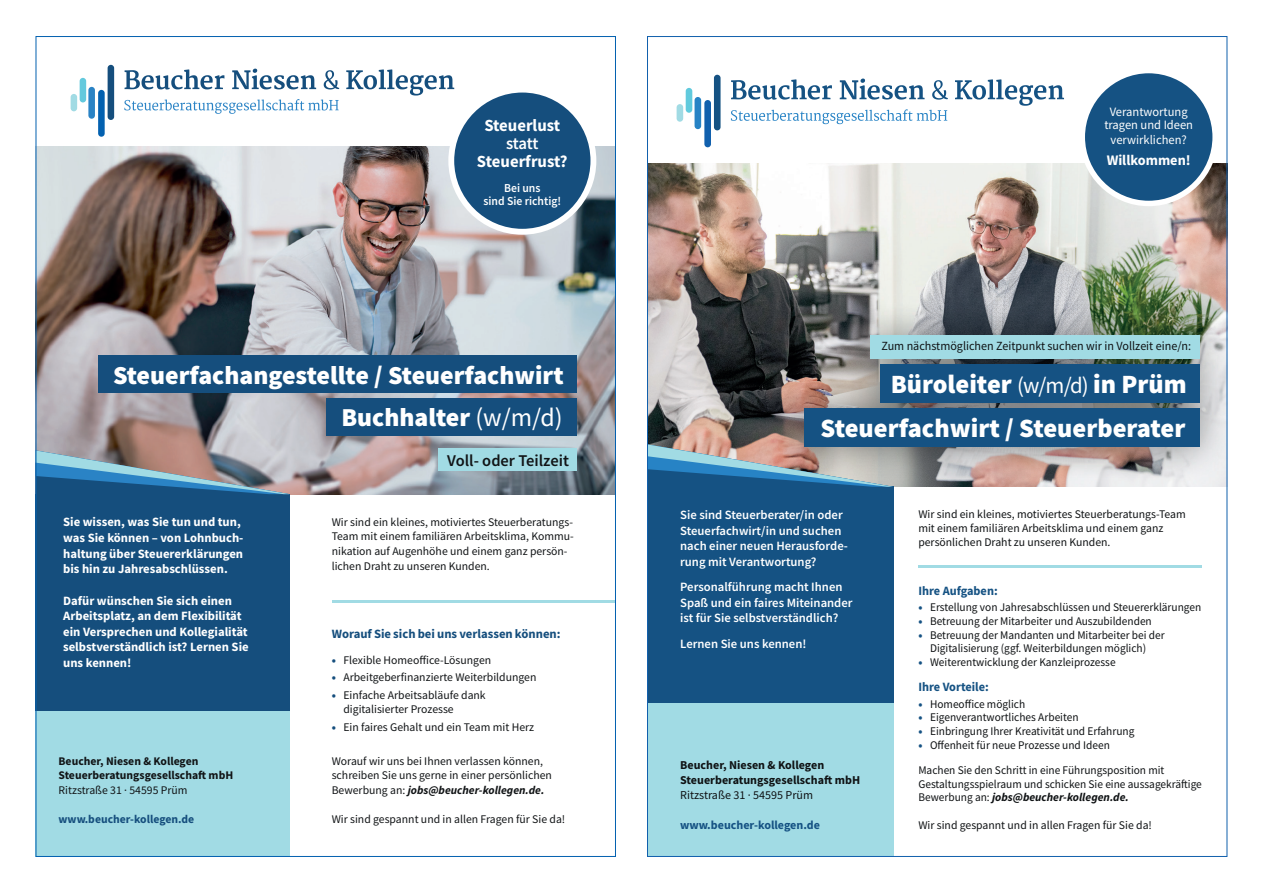
<style>
.page{position:relative;width:1263px;height:893px;background:#fff}
.page>*{position:absolute;margin:0;border:0;box-sizing:border-box;transform-origin:0 0}
.t1{font:900 26.4px "Source Sans Pro";color:#fff}
.t2{font:900 25.8px "Source Sans Pro";color:#fff}
.t3{font:700 17.1px "Source Sans Pro";color:#fff}
.t4{font:600 17.1px "Source Sans Pro";letter-spacing:-.02em;color:#fff}
.t5{font:600 16.5px "Source Sans Pro";color:#111416}
.t6{font:700 14.55px "Source Sans Pro";color:#fff}
.t7{font:12.75px/12.8px "Source Sans Pro";color:#fff;text-align:center}
.t8{font:700 12.6px/15.6px "Source Sans Pro";color:#fff}
.t9{font:600 12.6px/15.6px "Source Sans Pro";color:#fff}
.t10{font:700 12.6px "Source Sans Pro";color:#154e7d}
.t11{font:700 12.6px "Source Sans Pro";color:#155283}
.t12{font:12.45px "Source Sans Pro";color:#0f1214}
.t13{font:600 12.15px/13.6px "Source Sans Pro";color:#fff;text-align:center;scale:.96 1}
.t14{font:700 12px/15px "Source Sans Pro";color:#0f1214}
.t15{font:700 12px "Source Sans Pro";color:#155283}
.t16{font:12px "Source Sans Pro";color:#0f1214}
.t17{font:11.7px/13.6px "Source Sans Pro";color:#0f1214}
.t18{font:11.7px/14.7px "Source Sans Pro";color:#111416}
.t19{font:700 11.7px/14.7px "Source Sans Pro";color:#111416}
.t20{font:700 11.7px "Source Sans Pro";color:#154e7d}
.s1{font-weight:400}
.s2{font-weight:900;color:#154e7d}
.s3{font-weight:700;font-style:italic}
.s4{font-weight:400;font-size:22.95px}
.s5{font-weight:900;color:#155283}
</style>
<div class="page">
<div style="left:36px;top:663px;width:254px;height:194px;background:#a1dbe4"></div>
<img style="left:38px;top:147px;width:576px;height:347px">
<div style="left:71px;top:94px;width:6px;height:17px;background:#a1dbe4;border-radius:3px"></div>
<div style="left:88px;top:87px;width:7px;height:32px;background:#2a83c5;border-radius:3px"></div>
<div style="left:80px;top:78px;width:6px;height:24px;background:#63c9dd;border-radius:3px"></div>
<div style="left:98px;top:90px;width:7px;height:47px;background:#0361b0;border-radius:3px"></div>
<div style="left:108px;top:65px;width:6px;height:55px;background:#154e7d;border-radius:3px"></div>
<svg style="left:125px;top:69px;width:99px;height:20px"></svg>
<svg style="left:232px;top:69px;width:84px;height:20px"></svg>
<svg style="left:324px;top:70px;width:15px;height:20px"></svg>
<svg style="left:346px;top:69px;width:108px;height:27px"></svg>
<svg style="left:124px;top:99px;width:215px;height:15px"></svg>
<div style="left:327px;top:398px;width:250px;height:37px;background:#154e7d"></div>
<div style="left:98px;top:355px;width:479px;height:38px;background:#154e7d"></div>
<div style="left:439px;top:449px;width:138px;height:22px;background:#a1dbe4"></div>
<div style="left:451px;top:90px;width:142px;height:142px;background:#154e7d;border-radius:50%"></div>
<div style="left:448px;top:87px;width:148px;height:148px;border:6px solid #fff;border-radius:50%"></div>
<div style="left:36px;top:494px;width:254px;height:217px;background:#154e7d"></div>
<svg style="left:38px;top:450px;width:252px;height:44px;background:#728ba0"></svg>
<hr style="left:332px;top:600px;width:283px;height:2px;background:#a1dbe4">
<div style="left:647px;top:658px;width:246px;height:199px;background:#a1dbe4"></div>
<img style="left:649px;top:163px;width:576px;height:324px">
<div style="left:677px;top:104px;width:6px;height:18px;background:#a1dbe4;border-radius:3px"></div>
<div style="left:694px;top:97px;width:7px;height:32px;background:#2783c5;border-radius:3px"></div>
<div style="left:686px;top:88px;width:6px;height:25px;background:#61cadd;border-radius:3px"></div>
<div style="left:704px;top:100px;width:7px;height:47px;background:#1160ad;border-radius:3px"></div>
<div style="left:714px;top:75px;width:6px;height:55px;background:#155283;border-radius:3px"></div>
<svg style="left:731px;top:79px;width:101px;height:21px"></svg>
<svg style="left:840px;top:79px;width:84px;height:21px"></svg>
<svg style="left:932px;top:80px;width:16px;height:20px"></svg>
<svg style="left:955px;top:79px;width:109px;height:27px"></svg>
<svg style="left:731px;top:109px;width:216px;height:15px"></svg>
<div style="left:647px;top:487px;width:246px;height:216px;background:#155283"></div>
<svg style="left:649px;top:444px;width:244px;height:43px;background:#5f8aa9"></svg>
<hr style="left:918px;top:565px;width:284px;height:3px;background:#a1dbe4">
<div style="left:769px;top:300px;width:458px;height:181px;background:#0f1214;opacity:.5"></div>
<div style="left:804px;top:408px;width:396px;height:38px;background:#155283"></div>
<div style="left:880px;top:364px;width:320px;height:38px;background:#155283"></div>
<div style="left:870px;top:335px;width:330px;height:23px;background:#a1dbe4"></div>
<div style="left:1082px;top:71px;width:133px;height:132px;background:#155283;border-radius:50%"></div>
<div style="left:1079px;top:68px;width:139px;height:138px;border:5px solid #fff;border-radius:50%"></div>
<h3 class="t3" style="left:484px;top:114px;width:78px">Steuerlust</h3>
<h3 class="t4" style="left:506px;top:132px;width:34px">statt</h3>
<h3 class="t3" style="left:477px;top:150px;width:92px">Steuerfrust?</h3>
<p class="t13" style="left:483px;top:181px;width:82px">Bei uns<br>sind Sie richtig!</p>
<h2 class="t2" style="left:113px;top:357px;width:452px">Steuerfachangestellte / Steuerfachwirt</h2>
<h2 class="t2" style="left:341px;top:400px;width:223px">Buchhalter <span class="s1">(w/m/d)</span></h2>
<p class="t8" style="left:63px;top:514px;width:182px">Sie wissen, was Sie tun und tun, was Sie können – von Lohnbuch&shy;haltung über Steuererklärungen bis hin zu Jahresabschlüssen.</p>
<p class="t8" style="left:63px;top:592px;width:187px">Dafür wünschen Sie sich einen<br>Arbeitsplatz, an dem Flexibilität ein Versprechen und Kollegialität selbstverständlich ist? Lernen Sie uns kennen!</p>
<p class="t19" style="left:59px;top:753px;width:176px">Beucher, Niesen &amp; Kollegen<br>Steuerberatungsgesellschaft mbH</p>
<p class="t18" style="left:59px;top:783px;width:131px">Ritzstraße 31 · 54595 Prüm</p>
<p class="t20" style="left:59px;top:811px;width:137px">www.beucher-kollegen.de</p>
<h3 class="t5" style="left:447px;top:450px;width:123px">Voll- oder Teilzeit</h3>
<p class="t18" style="left:332px;top:514px;width:244px">Wir sind ein kleines, motiviertes Steuerberatungs-Team mit einem familiären Arbeitsklima, Kommu&shy;nikation auf Augenhöhe und einem ganz persön&shy;lichen Draht zu unseren Kunden.</p>
<p class="t10" style="left:332px;top:625px;width:230px">Worauf Sie sich bei uns verlassen können:</p>
<p class="t18" style="left:332px;top:652px;width:161px"><span class="s2">•</span> Flexible Homeoffice-Lösungen</p>
<p class="t18" style="left:332px;top:670px;width:206px"><span class="s2">•</span> Arbeitgeberfinanzierte Weiterbildungen</p>
<p class="t18" style="left:343px;top:687px;width:144px;text-indent:-12px"><span class="s2">•</span> Einfache Arbeitsabläufe dank digitalisierter Prozesse</p>
<p class="t18" style="left:332px;top:719px;width:204px"><span class="s2">•</span> Ein faires Gehalt und ein Team mit Herz</p>
<p class="t18" style="left:332px;top:753px;width:222px">Worauf wir uns bei Ihnen verlassen können, schreiben Sie uns gerne in einer persönlichen<br>Bewerbung an: <span class="s3">jobs@beucher-kollegen.de.</span></p>
<p class="t18" style="left:332px;top:812px;width:235px">Wir sind gespannt und in allen Fragen für Sie da!</p>
<p class="t7" style="left:1104px;top:105px;width:90px">Verantwortung tragen und Ideen</p>
<p class="t7" style="left:1110px;top:133px;width:78px">verwirklichen?</p>
<p class="t6" style="left:1107px;top:150px;width:86px">Willkommen!</p>
<p class="t12" style="left:881px;top:337px;width:311px">Zum nächstmöglichen Zeitpunkt suchen wir in Vollzeit eine/n:</p>
<h1 class="t1" style="left:891px;top:366px;width:297px">Büroleiter <span class="s4">(w/m/d)</span> in Prüm</h1>
<h1 class="t1" style="left:821px;top:410px;width:366px">Steuerfachwirt / Steuerberater</h1>
<p class="t9" style="left:680px;top:507px;width:169px">Sie sind Steuerberater/in oder<br>Steuerfachwirt/in und suchen nach einer neuen Herausforde&shy;rung mit Verantwortung?</p>
<p class="t9" style="left:680px;top:579px;width:174px">Personalführung macht Ihnen<br>Spaß und ein faires Miteinander ist für Sie selbstverständlich?</p>
<p class="t9" style="left:680px;top:636px;width:128px">Lernen Sie uns kennen!</p>
<p class="t14" style="left:680px;top:757px;width:181px">Beucher, Niesen &amp; Kollegen<br>Steuerberatungsgesellschaft mbH</p>
<p class="t16" style="left:680px;top:787px;width:134px">Ritzstraße 31 · 54595 Prüm</p>
<p class="t15" style="left:680px;top:817px;width:141px">www.beucher-kollegen.de</p>
<p class="t17" style="left:918px;top:507px;width:269px">Wir sind ein kleines, motiviertes Steuerberatungs-Team mit einem familiären Arbeitsklima und einem ganz persönlichen Draht zu unseren Kunden.</p>
<p class="t11" style="left:918px;top:582px;width:81px">Ihre Aufgaben:</p>
<p class="t17" style="left:918px;top:601px;width:284px"><span class="s5">•</span> Erstellung von Jahresabschlüssen und Steuererklärungen</p>
<p class="t17" style="left:918px;top:614px;width:235px"><span class="s5">•</span> Betreuung der Mitarbeiter und Auszubildenden</p>
<p class="t17" style="left:918px;top:628px;width:248px;text-align:center"><span class="s5">•</span> Betreuung der Mandanten und Mitarbeiter bei der<br>Digitalisierung (ggf. Weiterbildungen möglich)</p>
<p class="t17" style="left:918px;top:655px;width:199px"><span class="s5">•</span> Weiterentwicklung der Kanzleiprozesse</p>
<p class="t11" style="left:918px;top:679px;width:72px">Ihre Vorteile:</p>
<p class="t17" style="left:918px;top:697px;width:108px"><span class="s5">•</span> Homeoffice möglich</p>
<p class="t17" style="left:918px;top:711px;width:162px"><span class="s5">•</span> Eigenverantwortliches Arbeiten</p>
<p class="t17" style="left:918px;top:724px;width:218px"><span class="s5">•</span> Einbringung Ihrer Kreativität und Erfahrung</p>
<p class="t17" style="left:918px;top:732px;width:248px;line-height:25.3px"><span class="s5">•</span> Offenheit für neue Prozesse und Ideen<br>Machen Sie den Schritt in eine Führungsposition mit</p>
<p class="t17" style="left:918px;top:777px;width:285px">Gestaltungsspielraum und schicken Sie eine aussagekräftige<br>Bewerbung an: <span class="s3">jobs@beucher-kollegen.de.</span></p>
<p class="t17" style="left:918px;top:818px;width:235px">Wir sind gespannt und in allen Fragen für Sie da!</p>
</div>
